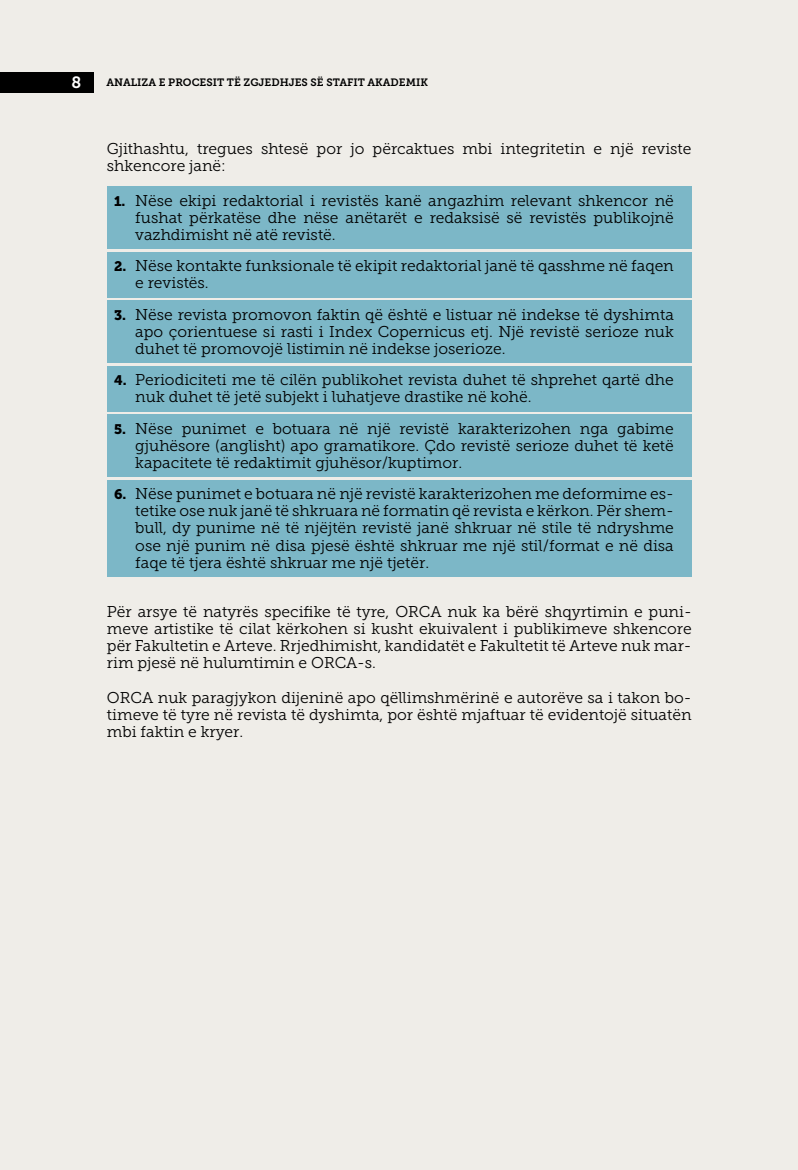
<style>
.page{position:relative;width:798px;height:1170px;background:#fff}
.page>*{position:absolute;margin:0;border:0;box-sizing:border-box;transform-origin:0 0}
.t1{font:16.25px "Museo Slab 700";color:#fff}
.t2{font:15.62px/17.1px "Museo Slab 300";color:#000;text-align:justify}
.t3{font:10.62px "Museo Slab 700";color:#000}
.s1{font-family:"Museo Slab 900";font-size:13.75px}
</style>
<div class="page">
<div style="left:0;top:0;width:797px;height:1169px;background:#efede8"></div>
<div style="left:0;top:72px;width:94px;height:21px;background:#000"></div>
<div style="left:107px;top:187px;width:584px;height:62px;background:#7cb7c7"></div>
<div style="left:107px;top:252px;width:584px;height:45px;background:#7cb7c7"></div>
<div style="left:107px;top:301px;width:584px;height:62px;background:#7cb7c7"></div>
<div style="left:107px;top:366px;width:584px;height:45px;background:#7cb7c7"></div>
<div style="left:107px;top:415px;width:584px;height:62px;background:#7cb7c7"></div>
<div style="left:107px;top:480px;width:584px;height:97px;background:#7cb7c7"></div>
<p class="t1" style="left:72px;top:73px;width:11px">8</p>
<p class="t3" style="left:106px;top:77px;width:323px">ANALIZA E PROCESIT TË ZGJEDHJES SË STAFIT AKADEMIK</p>
<p class="t2" style="left:107px;top:140px;width:586px">Gjithashtu, tregues shtesë por jo përcaktues mbi integritetin e një reviste shkencore janë:</p>
<p class="t2" style="left:135px;top:192px;width:540px;text-indent:-21px"><span class="s1">1.</span> Nëse ekipi redaktorial i revistës kanë angazhim relevant shkencor në fushat përkatëse dhe nëse anëtarët e redaksisë së revistës publikojnë vazhdimisht në atë revistë.</p>
<p class="t2" style="left:135px;top:257px;width:540px;text-indent:-21px"><span class="s1">2.</span> Nëse kontakte funksionale të ekipit redaktorial janë të qasshme në faqen e revistës.</p>
<p class="t2" style="left:135px;top:306px;width:540px;text-indent:-21px"><span class="s1">3.</span> Nëse revista promovon faktin që është e listuar në indekse të dyshimta apo çorientuese si rasti i Index Copernicus etj. Një revistë serioze nuk duhet të promovojë listimin në indekse joserioze.</p>
<p class="t2" style="left:135px;top:371px;width:540px;text-indent:-21px"><span class="s1">4.</span> Periodiciteti me të cilën publikohet revista duhet të shprehet qartë dhe nuk duhet të jetë subjekt i luhatjeve drastike në kohë.</p>
<p class="t2" style="left:135px;top:420px;width:540px;text-indent:-21px"><span class="s1">5.</span> Nëse punimet e botuara në një revistë karakterizohen nga gabime gjuhësore (anglisht) apo gramatikore. Çdo revistë serioze duhet të ketë kapacitete të redaktimit gjuhësor/kuptimor.</p>
<p class="t2" style="left:135px;top:485px;width:540px;text-indent:-21px"><span class="s1">6.</span> Nëse punimet e botuara në një revistë karakterizohen me deformime es&shy;tetike ose nuk janë të shkruara në formatin që revista e kërkon. Për shem&shy;bull, dy punime në të njëjtën revistë janë shkruar në stile të ndryshme ose një punim në disa pjesë është shkruar me një stil/format e në disa faqe të tjera është shkruar me një tjetër.</p>
<p class="t2" style="left:107px;top:603px;width:586px">Për arsye të natyrës specifike të tyre, ORCA nuk ka bërë shqyrtimin e puni&shy;meve artistike të cilat kërkohen si kusht ekuivalent i publikimeve shkencore për Fakultetin e Arteve. Rrjedhimisht, kandidatët e Fakultetit të Arteve nuk mar&shy;rim pjesë në hulumtimin e ORCA-s.</p>
<p class="t2" style="left:107px;top:689px;width:586px">ORCA nuk paragjykon dijeninë apo qëllimshmërinë e autorëve sa i takon bo&shy;timeve të tyre në revista të dyshimta, por është mjaftuar të evidentojë situatën mbi faktin e kryer.</p>
</div>
